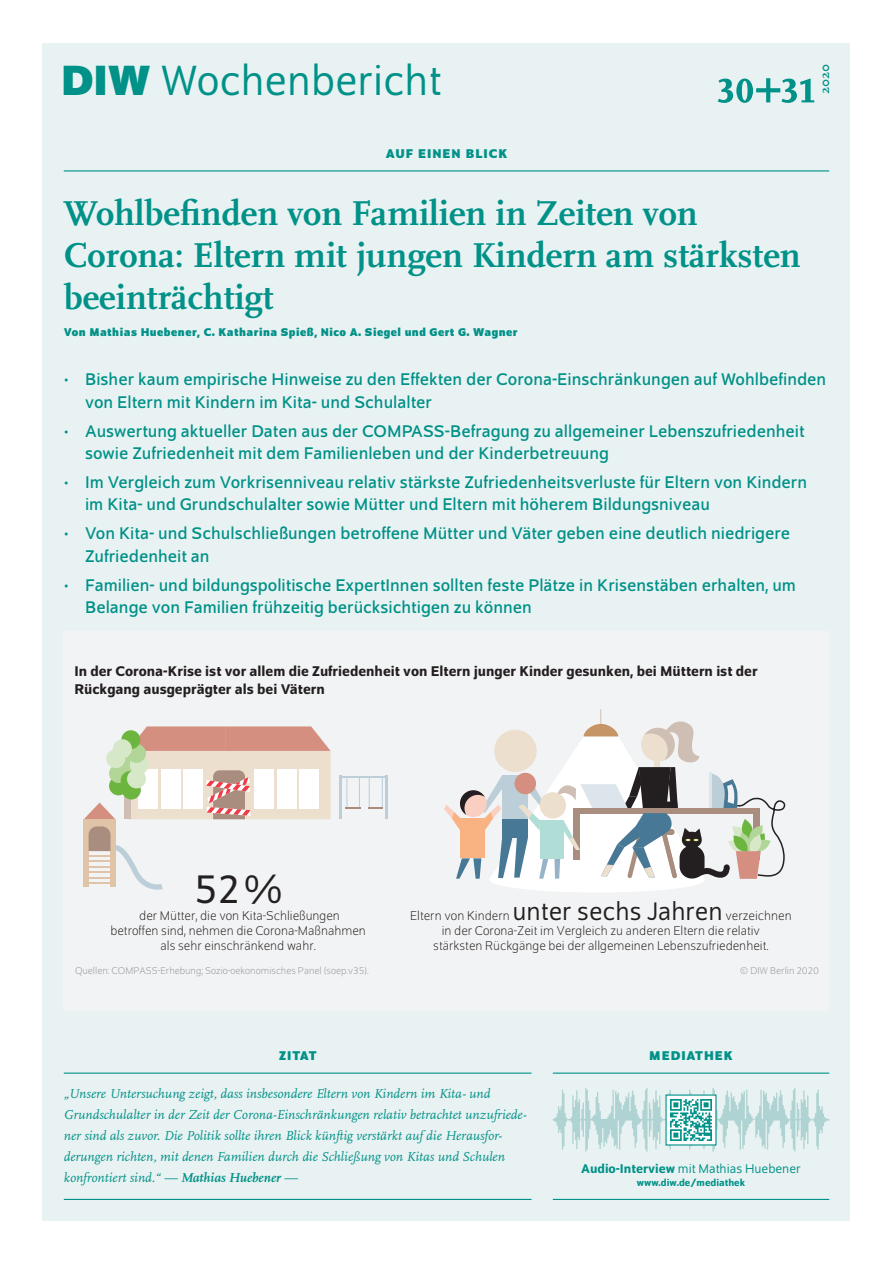
<style>
.page{position:relative;width:893px;height:1263px;background:#fff}
.page>*{position:absolute;margin:0;border:0;box-sizing:border-box;transform-origin:0 0}
.t1{font:700 51px "Scala Pro";color:#009188}
.t2{font:45px "Schumpeter Blond";color:#009188}
.t3{font:43.8px "Schumpeter Blond";color:#231f20}
.t4{font:700 36px/42px "Scala Pro";color:#009188}
.t5{font:18px/22.5px "Schumpeter";color:#009188}
.t6{font:500 15px/18px "Schumpeter";color:#231f20}
.t7{font:italic 13.5px/21px "Scala Pro";color:#009188}
.t8{font:300 13.5px/15px "Schumpeter";color:#231f20;text-align:center}
.t9{font:13.5px "Schumpeter Blond";color:#009188}
.t10{font:700 13.5px "Schumpeter";letter-spacing:.075em;color:#009188}
.t11{font:700 13.5px "Scala Pro";color:#009188}
.t12{font:700 12px "Schumpeter";letter-spacing:.04em;color:#009188}
.t13{font:300 10.5px "Schumpeter";color:#939598}
.t14{font:500 10.5px "Schumpeter";color:#009188}
.s1{font-family:"Schumpeter";font-weight:700}
.s2{font-family:"Schumpeter Blond";font-weight:400;font-size:27px}
.s3{font-weight:700}
.s4{font-family:"Schumpeter";font-weight:500}
</style>
<div class="page">
<div style="left:43px;top:43px;width:807px;height:1177px;background:#e9f2f2"></div>
<div style="left:64px;top:631px;width:765px;height:380px;background:#f2f3f4"></div>
<div style="left:490px;top:867px;width:215px;height:25px;background:#fff;border-radius:50%"></div>
<svg style="left:84px;top:802px;width:31px;height:17px"></svg>
<div style="left:83px;top:819px;width:33px;height:32px;background:#dfc4a7"></div>
<svg style="left:89px;top:826px;width:74px;height:64px"></svg>
<div style="left:111px;top:851px;width:5px;height:36px;background:#dfc4a7"></div>
<div style="left:83px;top:851px;width:6px;height:36px;background:#dfc4a7"></div>
<hr style="left:89px;top:855px;width:22px;height:2px;background:#dfc4a7">
<hr style="left:89px;top:860px;width:22px;height:2px;background:#dfc4a7">
<hr style="left:89px;top:866px;width:22px;height:2px;background:#dfc4a7">
<hr style="left:342px;top:777px;width:43px;height:1px;background:#bcced8">
<hr style="left:340px;top:775px;width:2px;height:44px;background:#bcced8">
<hr style="left:385px;top:775px;width:3px;height:44px;background:#bcced8">
<svg style="left:345px;top:778px;width:15px;height:31px"></svg>
<svg style="left:368px;top:778px;width:15px;height:31px"></svg>
<div style="left:125px;top:790px;width:6px;height:29px;background:#cfbeb4"></div>
<div style="left:109px;top:776px;width:19px;height:19px;background:#6cb640;border-radius:50%"></div>
<div style="left:109px;top:764px;width:19px;height:19px;background:#b2d598;border-radius:50%"></div>
<div style="left:116px;top:755px;width:19px;height:19px;background:#b2d598;border-radius:50%"></div>
<div style="left:106px;top:749px;width:19px;height:19px;background:#d6e8c8;border-radius:50%"></div>
<div style="left:122px;top:780px;width:19px;height:19px;background:#6cb640;border-radius:50%"></div>
<div style="left:121px;top:771px;width:19px;height:19px;background:#6cb640;border-radius:50%"></div>
<div style="left:121px;top:730px;width:19px;height:19px;background:#6cb640;border-radius:50%"></div>
<div style="left:113px;top:739px;width:19px;height:19px;background:#d6e8c8;border-radius:50%"></div>
<svg style="left:444px;top:709px;width:342px;height:170px"></svg>
<div style="left:540px;top:792px;width:26px;height:26px;background:#eddfce;border-radius:50%"></div>
<div style="left:540px;top:820px;width:23px;height:38px;background:#b0ded6"></div>
<svg style="left:128px;top:726px;width:203px;height:93px"></svg>
<hr style="left:64px;top:170px;width:765px;height:1px;background:#009188">
<hr style="left:64px;top:1072px;width:467px;height:2px;background:#009188">
<hr style="left:64px;top:1199px;width:467px;height:1px;background:#009188">
<hr style="left:553px;top:1072px;width:276px;height:2px;background:#009188">
<hr style="left:553px;top:1199px;width:276px;height:1px;background:#009188">
<svg style="left:553px;top:1088px;width:276px;height:63px"></svg>
<div style="left:666px;top:1095px;width:50px;height:50px;background:#fff"></div>
<img style="left:670px;top:1099px;width:42px;height:42px">
<h2 class="t2" style="left:61px;top:59px;width:382px"><span class="s1">DIW</span> Wochenbericht</h2>
<p class="t10" style="left:386px;top:146px;width:123px">AUF EINEN BLICK</p>
<h1 class="t1" style="left:717px;top:48px;width:101px">30+31</h1>
<p class="t11" style="left:815px;top:94px;width:32px;rotate:-90deg">2020</p>
<h3 class="t4" style="left:64px;top:190px;width:739px">Wohlbefinden von Familien in Zeiten von<br>Corona: Eltern mit jungen Kindern am stärksten beeinträchtigt</h3>
<p class="t12" style="left:64px;top:325px;width:455px">Von Mathias Huebener, C. Katharina Spieß, Nico A. Siegel und Gert G. Wagner</p>
<p class="t5" style="left:85px;top:369px;width:743px;text-indent:-21px">• Bisher kaum empirische Hinweise zu den Effekten der Corona-Einschränkungen auf Wohlbefinden von Eltern mit Kindern im Kita- und Schulalter</p>
<p class="t5" style="left:85px;top:420px;width:721px;text-indent:-21px">• Auswertung aktueller Daten aus der COMPASS-Befragung zu allgemeiner Lebenszufriedenheit sowie Zufriedenheit mit dem Familienleben und der Kinderbetreuung</p>
<p class="t5" style="left:85px;top:471px;width:724px;text-indent:-21px">• Im Vergleich zum Vorkrisenniveau relativ stärkste Zufriedenheitsverluste für Eltern von Kindern im Kita- und Grundschulalter sowie Mütter und Eltern mit höherem Bildungsniveau</p>
<p class="t5" style="left:85px;top:523px;width:707px;text-indent:-21px">• Von Kita- und Schulschließungen betroffene Mütter und Väter geben eine deutlich niedrigere<br>Zufriedenheit an</p>
<p class="t5" style="left:85px;top:574px;width:712px;text-indent:-21px">• Familien- und bildungspolitische ExpertInnen sollten feste Plätze in Krisenstäben erhalten, um<br>Belange von Familien frühzeitig berücksichtigen zu können</p>
<p class="t6" style="left:74px;top:662px;width:685px">In der Corona-Krise ist vor allem die Zufriedenheit von Eltern junger Kinder gesunken, bei Müttern ist der<br>Rückgang ausgeprägter als bei Vätern</p>
<h3 class="t3" style="left:194px;top:867px;width:90px">52 %</h3>
<p class="t8" style="left:111px;top:908px;width:257px">der Mütter, die von Kita-Schließungen<br>betroffen sind, nehmen die Corona-Maßnahmen als sehr einschränkend wahr.</p>
<p class="t8" style="left:410px;top:908px;width:383px">Eltern von Kindern <span class="s2">unter sechs Jahren</span> verzeichnen in der Corona-Zeit im Vergleich zu anderen Eltern die relativ<br>stärksten Rückgänge bei der allgemeinen Lebenszufriedenheit.</p>
<p class="t13" style="left:75px;top:966px;width:295px">Quellen: COMPASS-Erhebung; Sozio-oekonomisches Panel (soep.v35).</p>
<p class="t13" style="left:740px;top:966px;width:81px">© DIW Berlin 2020</p>
<p class="t10" style="left:279px;top:1048px;width:39px">ZITAT</p>
<p class="t7" style="left:64px;top:1083px;width:464px">„Unsere Untersuchung zeigt, dass insbesondere Eltern von Kindern im Kita- und Grundschulalter in der Zeit der Corona-Einschränkungen relativ betrachtet unzufriede&shy;ner sind als zuvor. Die Politik sollte ihren Blick künftig verstärkt auf die Herausfor&shy;derungen richten, mit denen Familien durch die Schließung von Kitas und Schulen konfrontiert sind.“ — <span class="s3">Mathias Huebener</span> —</p>
<p class="t10" style="left:649px;top:1048px;width:85px">MEDIATHEK</p>
<p class="t9" style="left:581px;top:1162px;width:221px"><span class="s4">Audio-Interview</span> mit Mathias Huebener</p>
<p class="t14" style="left:637px;top:1177px;width:110px">www.diw.de/mediathek</p>
</div>
